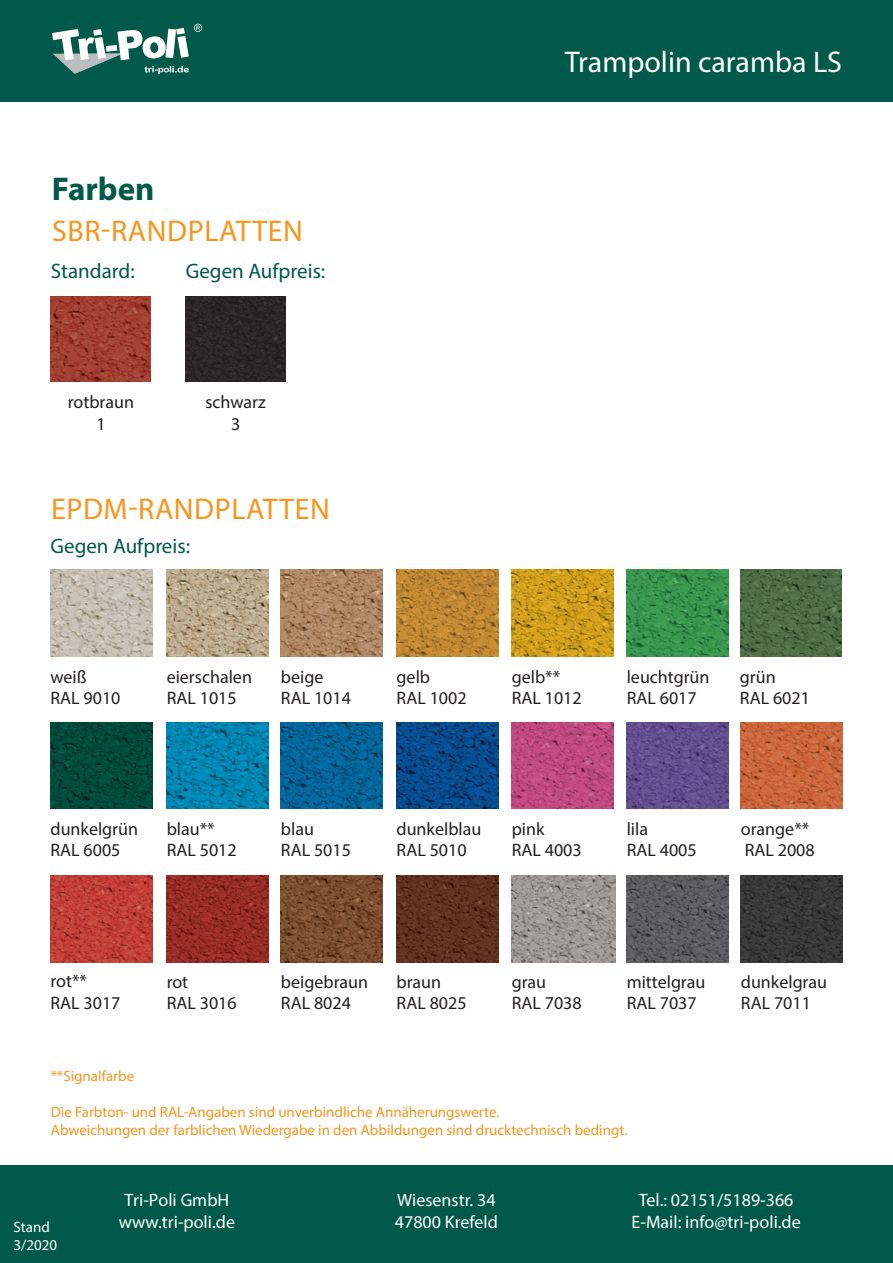
<style>
.page{position:relative;width:893px;height:1263px;background:#fff}
.page>*{position:absolute;margin:0;border:0;box-sizing:border-box;transform-origin:0 0}
.t1{font:700 33px "Myriad Pro";color:#005949}
.t2{font:30px "Myriad Pro";letter-spacing:.02em;color:#f7951d}
.t3{font:30px "Myriad Pro";color:#fff}
.t4{font:21px "Myriad Pro";color:#005949}
.t5{font:18px/21.6px "Myriad Pro";color:#231f20;text-align:center}
.t6{font:18px/21.6px "Myriad Pro";color:#fff;text-align:center}
.t7{font:15px/18px "Myriad Pro";color:#f7951d}
.t8{font:15px "Myriad Pro";color:#fff}
</style>
<div class="page">
<div style="left:0;top:1165px;width:893px;height:98px;background:#005949"></div>
<div style="left:0;top:0;width:893px;height:102px;background:#005949"></div>
<svg style="left:52px;top:24px;width:150px;height:50px"></svg>
<img style="left:51px;top:570px;width:101px;height:86px">
<img style="left:167px;top:570px;width:102px;height:86px">
<img style="left:281px;top:570px;width:102px;height:86px">
<img style="left:397px;top:570px;width:101px;height:86px">
<img style="left:512px;top:570px;width:102px;height:86px">
<img style="left:627px;top:570px;width:102px;height:86px">
<img style="left:741px;top:570px;width:100px;height:86px">
<img style="left:51px;top:722px;width:101px;height:87px">
<img style="left:167px;top:722px;width:102px;height:87px">
<img style="left:281px;top:722px;width:102px;height:87px">
<img style="left:397px;top:722px;width:101px;height:87px">
<img style="left:512px;top:722px;width:102px;height:87px">
<img style="left:627px;top:722px;width:102px;height:87px">
<img style="left:51px;top:876px;width:101px;height:86px">
<img style="left:51px;top:296px;width:100px;height:85px">
<div style="left:186px;top:296px;width:100px;height:85px;background:#292728"></div>
<img style="left:167px;top:876px;width:102px;height:86px">
<img style="left:281px;top:876px;width:102px;height:86px">
<img style="left:397px;top:876px;width:101px;height:86px">
<img style="left:512px;top:876px;width:103px;height:86px">
<img style="left:627px;top:876px;width:102px;height:86px">
<img style="left:741px;top:876px;width:102px;height:86px">
<img style="left:741px;top:722px;width:102px;height:87px">
<p class="t1" style="left:52px;top:167px;width:104px">Farben</p>
<p class="t2" style="left:52px;top:213px;width:252px">SBR-RANDPLATTEN</p>
<p class="t4" style="left:51px;top:258px;width:85px">Standard:</p>
<p class="t4" style="left:186px;top:258px;width:141px">Gegen Aufpreis:</p>
<p class="t5" style="left:68px;top:391px;width:68px">rotbraun<br>1</p>
<p class="t5" style="left:205px;top:391px;width:62px">schwarz</p>
<p class="t5" style="left:231px;top:412px;width:11px">3</p>
<p class="t2" style="left:51px;top:491px;width:280px">EPDM-RANDPLATTEN</p>
<p class="t4" style="left:51px;top:533px;width:141px">Gegen Aufpreis:</p>
<p class="t5" style="left:51px;top:665px;width:38px">weiß</p>
<p class="t5" style="left:51px;top:687px;width:72px">RAL 9010</p>
<p class="t5" style="left:167px;top:665px;width:87px">eierschalen</p>
<p class="t5" style="left:167px;top:687px;width:72px">RAL 1015</p>
<p class="t5" style="left:281px;top:665px;width:44px">beige</p>
<p class="t5" style="left:281px;top:687px;width:72px">RAL 1014</p>
<p class="t5" style="left:397px;top:665px;width:35px">gelb</p>
<p class="t5" style="left:397px;top:687px;width:72px">RAL 1002</p>
<p class="t3" style="left:565px;top:43px;width:279px">Trampolin caramba LS</p>
<p class="t5" style="left:512px;top:665px;width:50px">gelb**</p>
<p class="t5" style="left:512px;top:687px;width:72px">RAL 1012</p>
<p class="t5" style="left:627px;top:665px;width:84px">leuchtgrün</p>
<p class="t5" style="left:627px;top:687px;width:72px">RAL 6017</p>
<p class="t5" style="left:740px;top:665px;width:37px">grün</p>
<p class="t5" style="left:740px;top:687px;width:72px">RAL 6021</p>
<p class="t5" style="left:51px;top:817px;width:89px">dunkelgrün</p>
<p class="t5" style="left:51px;top:839px;width:72px">RAL 6005</p>
<p class="t5" style="left:167px;top:817px;width:50px">blau**</p>
<p class="t5" style="left:167px;top:839px;width:72px">RAL 5012</p>
<p class="t5" style="left:281px;top:817px;width:35px">blau</p>
<p class="t5" style="left:281px;top:839px;width:72px">RAL 5015</p>
<p class="t5" style="left:397px;top:817px;width:86px">dunkelblau</p>
<p class="t5" style="left:397px;top:839px;width:72px">RAL 5010</p>
<p class="t5" style="left:512px;top:817px;width:34px">pink</p>
<p class="t5" style="left:512px;top:839px;width:72px">RAL 4003</p>
<p class="t5" style="left:627px;top:817px;width:23px">lila</p>
<p class="t5" style="left:627px;top:839px;width:72px">RAL 4005</p>
<p class="t5" style="left:741px;top:817px;width:75px;text-align:left">orange**<br>RAL 2008</p>
<p class="t5" style="left:51px;top:970px;width:38px">rot**</p>
<p class="t5" style="left:51px;top:992px;width:72px">RAL 3017</p>
<p class="t5" style="left:167px;top:970px;width:23px">rot</p>
<p class="t5" style="left:167px;top:992px;width:72px">RAL 3016</p>
<p class="t5" style="left:281px;top:970px;width:89px">beigebraun</p>
<p class="t5" style="left:281px;top:992px;width:72px">RAL 8024</p>
<p class="t5" style="left:397px;top:970px;width:46px">braun</p>
<p class="t5" style="left:397px;top:992px;width:72px">RAL 8025</p>
<p class="t5" style="left:512px;top:970px;width:36px">grau</p>
<p class="t5" style="left:512px;top:992px;width:72px">RAL 7038</p>
<p class="t5" style="left:627px;top:970px;width:80px">mittelgrau</p>
<p class="t5" style="left:627px;top:992px;width:72px">RAL 7037</p>
<p class="t5" style="left:741px;top:970px;width:88px">dunkelgrau</p>
<p class="t5" style="left:741px;top:992px;width:72px">RAL 7011</p>
<p class="t7" style="left:51px;top:1066px;width:85px">**Signalfarbe</p>
<p class="t7" style="left:51px;top:1102px;width:578px">Die Farbton- und RAL-Angaben sind unverbindliche Annäherungswerte.<br>Abweichungen der farblichen Wiedergabe in den Abbildungen sind drucktechnisch bedingt.</p>
<p class="t6" style="left:119px;top:1189px;width:118px">Tri-Poli GmbH www.tri-poli.de</p>
<p class="t6" style="left:395px;top:1189px;width:105px;text-align:left">Wiesenstr. 34<br>47800 Krefeld</p>
<p class="t6" style="left:639px;top:1189px;width:156px">Tel.: 02151/5189-366</p>
<p class="t8" style="left:14px;top:1217px;width:38px">Stand</p>
<p class="t6" style="left:632px;top:1211px;width:171px">E-Mail: info@tri-poli.de</p>
<p class="t8" style="left:14px;top:1235px;width:45px">3/2020</p>
</div>
